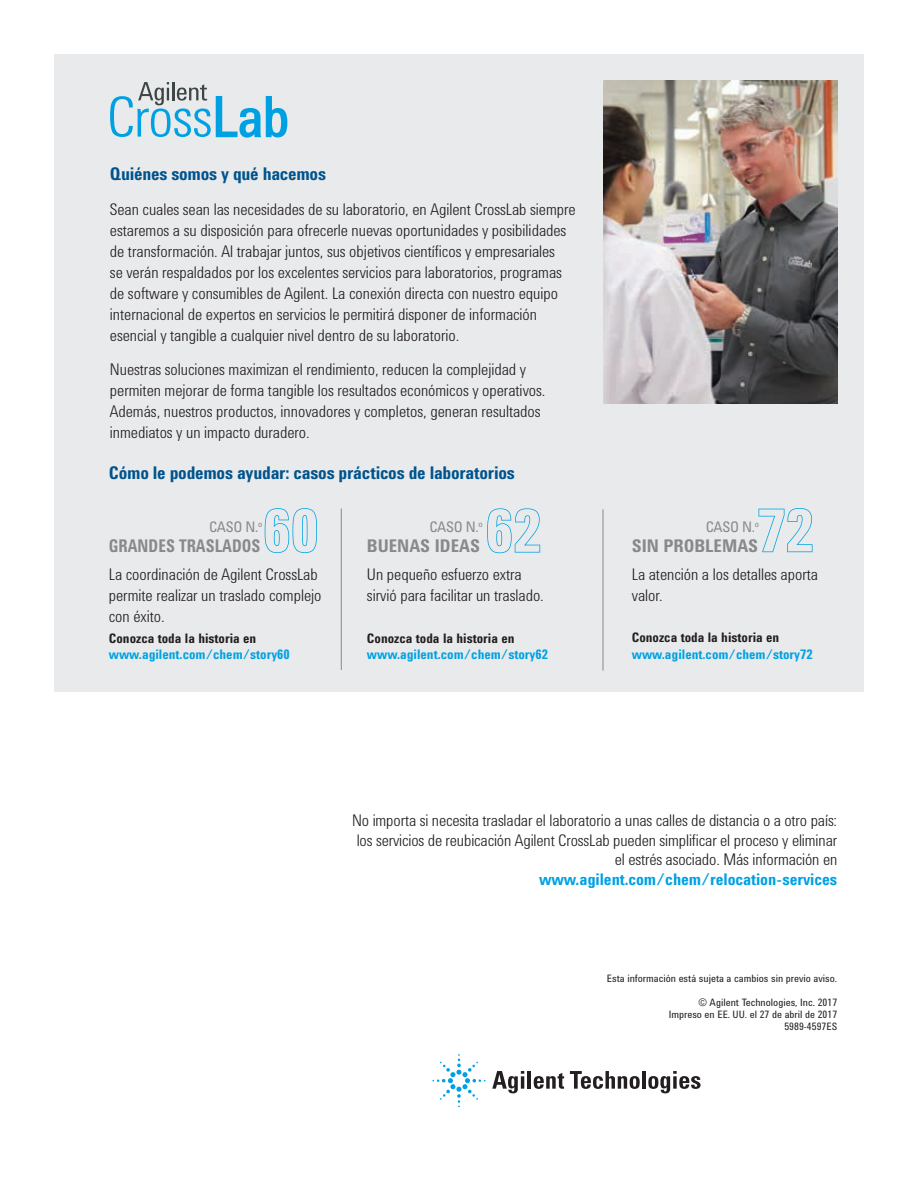
<style>
.page{position:relative;width:918px;height:1188px;background:#fff}
.page>*{position:absolute;margin:0;border:0;box-sizing:border-box;transform-origin:0 0}
.t1{font:700 60px "Agilent Condensed CFF";color:#e9eaeb}
.t2{font:700 18px "Agilent Condensed CFF";letter-spacing:-.015em;color:#00538d}
.t3{font:700 18px "Agilent Condensed CFF";color:#87898c}
.t4{font:700 18px "Agilent Condensed CFF";color:#87898c;scale:.9 1}
.t5{font:300 16.5px/21px "Agilent Condensed CFF";color:#231f20}
.t6{font:700 16.5px "Agilent Condensed CFF";letter-spacing:-.005em;color:#00a1e3}
.t7{font:15px "Agilent Condensed CFF";letter-spacing:-.02em;color:#87898c}
.t8{font:700 13.5px "Agilent Condensed CFF";color:#00a1e3}
.t9{font:700 13.5px "Agilent Condensed CFF";color:#231f20}
.t10{font:10.5px/12px "Agilent Condensed CFF";color:#231f20;text-align:right}
</style>
<div class="page">
<svg style="left:492px;top:1071px;width:32px;height:22px"></svg>
<hr style="left:528px;top:1071px;width:3px;height:18px;background:#231f20">
<svg style="left:534px;top:1073px;width:30px;height:16px"></svg>
<svg style="left:570px;top:1071px;width:70px;height:18px"></svg>
<hr style="left:642px;top:1071px;width:4px;height:18px;background:#231f20">
<svg style="left:648px;top:1071px;width:53px;height:22px"></svg>
<svg style="left:432px;top:1054px;width:54px;height:53px"></svg>
<div style="left:54px;top:54px;width:810px;height:638px;background:#e9eaeb"></div>
<img style="left:603px;top:81px;width:234px;height:323px">
<svg style="left:264px;top:508px;width:53px;height:45px"></svg>
<hr style="left:341px;top:508px;width:1px;height:162px;background:#87898c">
<hr style="left:603px;top:509px;width:1px;height:162px;background:#87898c">
<svg style="left:487px;top:508px;width:54px;height:46px"></svg>
<svg style="left:758px;top:508px;width:55px;height:45px"></svg>
<svg style="left:110px;top:82px;width:177px;height:56px"></svg>
<p class="t2" style="left:110px;top:161px;width:218px">Quiénes somos y qué hacemos</p>
<p class="t5" style="left:110px;top:197px;width:467px">Sean cuales sean las necesidades de su laboratorio, en Agilent CrossLab siempre estaremos a su disposición para ofrecerle nuevas oportunidades y posibilidades de transformación. Al trabajar juntos, sus objetivos científicos y empresariales<br>se verán respaldados por los excelentes servicios para laboratorios, programas de software y consumibles de Agilent. La conexión directa con nuestro equipo internacional de expertos en servicios le permitirá disponer de información esencial y tangible a cualquier nivel dentro de su laboratorio.</p>
<p class="t5" style="left:110px;top:358px;width:437px">Nuestras soluciones maximizan el rendimiento, reducen la complejidad y permiten mejorar de forma tangible los resultados económicos y operativos.<br>Además, nuestros productos, innovadores y completos, generan resultados inmediatos y un impacto duradero.</p>
<p class="t2" style="left:109px;top:460px;width:407px">Cómo le podemos ayudar: casos prácticos de laboratorios</p>
<h1 class="t1" style="left:263px;top:486px;width:57px">60</h1>
<p class="t7" style="left:209px;top:516px;width:55px">CASO N.<sup>o</sup></p>
<p class="t4" style="left:109px;top:532px;width:170px">GRANDES TRASLADOS</p>
<h1 class="t1" style="left:485px;top:486px;width:57px">62</h1>
<p class="t7" style="left:429px;top:516px;width:55px">CASO N.<sup>o</sup></p>
<p class="t3" style="left:367px;top:532px;width:115px">BUENAS IDEAS</p>
<h1 class="t1" style="left:758px;top:486px;width:57px">72</h1>
<p class="t7" style="left:706px;top:516px;width:55px">CASO N.<sup>o</sup></p>
<p class="t3" style="left:632px;top:532px;width:128px">SIN PROBLEMAS</p>
<p class="t5" style="left:109px;top:562px;width:214px">La coordinación de Agilent CrossLab permite realizar un traslado complejo con éxito.</p>
<p class="t5" style="left:367px;top:562px;width:178px">Un pequeño esfuerzo extra sirvió para facilitar un traslado.</p>
<p class="t5" style="left:632px;top:562px;width:188px">La atención a los detalles aporta valor.</p>
<p class="t9" style="left:109px;top:628px;width:149px">Conozca toda la historia en</p>
<p class="t8" style="left:109px;top:644px;width:182px">www.agilent.com/chem/story60</p>
<p class="t9" style="left:367px;top:628px;width:149px">Conozca toda la historia en</p>
<p class="t8" style="left:367px;top:645px;width:182px">www.agilent.com/chem/story62</p>
<p class="t9" style="left:632px;top:628px;width:149px">Conozca toda la historia en</p>
<p class="t8" style="left:632px;top:644px;width:182px">www.agilent.com/chem/story72</p>
<p class="t5" style="left:352px;top:810px;width:487px;line-height:19.5px;text-align:right">No importa si necesita trasladar el laboratorio a unas calles de distancia o a otro país: los servicios de reubicación Agilent CrossLab pueden simplificar el proceso y eliminar el estrés asociado. Más información en</p>
<p class="t6" style="left:539px;top:867px;width:300px">www.agilent.com/chem/relocation-services</p>
<p class="t10" style="left:607px;top:972px;width:232px">Esta información está sujeta a cambios sin previo aviso.</p>
<p class="t10" style="left:669px;top:996px;width:170px">© Agilent Technologies, Inc. 2017<br>Impreso en EE. UU. el 27 de abril de 2017<br>5989-4597ES</p>
</div>
